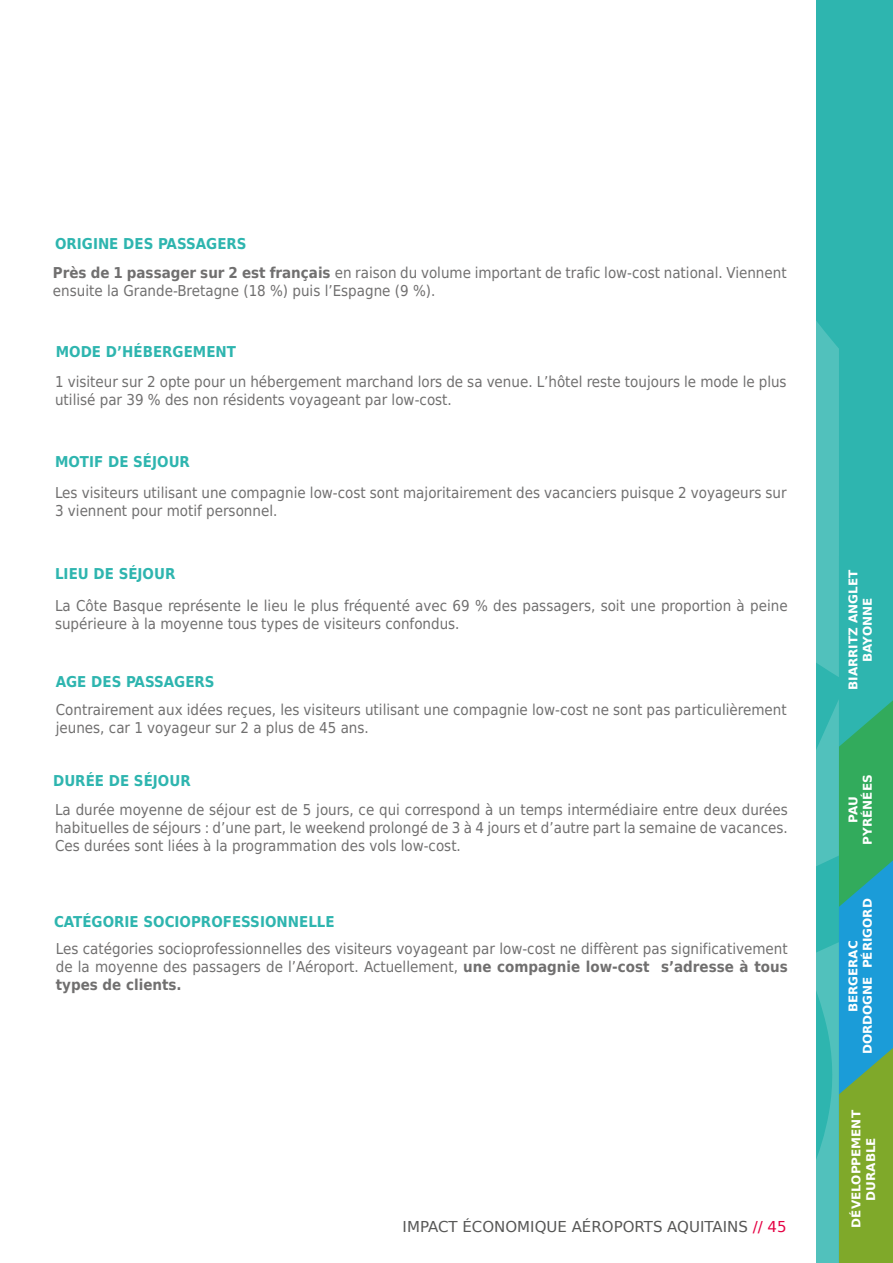
<style>
.page{position:relative;width:893px;height:1263px;background:#fff}
.page>*{position:absolute;margin:0;border:0;box-sizing:border-box;transform-origin:0 0}
.t1{font:15px/18px "DejaVu Sans Condensed";color:#706f6f}
.t2{font:700 15px "DejaVu Sans Condensed";color:#2eb5af}
.t3{font:15px "DejaVu Sans";color:#575756}
.t4{font:700 12px/14.4px "DejaVu Sans";color:#fff;text-align:center}
.s1{font-weight:700}
.s2{color:#e50043}
</style>
<div class="page">
<div style="left:816px;top:0;width:77px;height:1263px;background:#2eb5af"></div>
<svg style="left:816px;top:321px;width:23px;height:188px;background:#4ec0bb"></svg>
<svg style="left:816px;top:509px;width:77px;height:754px"></svg>
<p class="t2" style="left:55px;top:232px;width:193px">ORIGINE DES PASSAGERS</p>
<p class="t1" style="left:53px;top:264px;width:735px"><span class="s1">Près de 1 passager sur 2 est français</span> en raison du volume important de trafic low-cost national. Viennent ensuite la Grande-Bretagne (18 %) puis l’Espagne (9 %).</p>
<p class="t2" style="left:56px;top:340px;width:182px">MODE D’HÉBERGEMENT</p>
<p class="t1" style="left:55px;top:372px;width:733px">1 visiteur sur 2 opte pour un hébergement marchand lors de sa venue. L’hôtel reste toujours le mode le plus utilisé par 39 % des non résidents voyageant par low-cost.</p>
<p class="t2" style="left:55px;top:449px;width:136px">MOTIF DE SÉJOUR</p>
<p class="t1" style="left:55px;top:484px;width:733px">Les visiteurs utilisant une compagnie low-cost sont majoritairement des vacanciers puisque 2 voyageurs sur<br>3 viennent pour motif personnel.</p>
<p class="t2" style="left:55px;top:561px;width:122px">LIEU DE SÉJOUR</p>
<p class="t1" style="left:55px;top:596px;width:734px">La Côte Basque représente le lieu le plus fréquenté avec 69 % des passagers, soit une proportion à peine supérieure à la moyenne tous types de visiteurs confondus.</p>
<p class="t2" style="left:56px;top:670px;width:160px">AGE DES PASSAGERS</p>
<p class="t1" style="left:56px;top:700px;width:732px">Contrairement aux idées reçues, les visiteurs utilisant une compagnie low-cost ne sont pas particulièrement jeunes, car 1 voyageur sur 2 a plus de 45 ans.</p>
<p class="t2" style="left:53px;top:769px;width:139px">DURÉE DE SÉJOUR</p>
<p class="t1" style="left:55px;top:800px;width:734px;text-align:justify">La durée moyenne de séjour est de 5 jours, ce qui correspond à un temps intermédiaire entre deux durées habituelles de séjours : d’une part, le weekend prolongé de 3 à 4 jours et d’autre part la semaine de vacances.<br>Ces durées sont liées à la programmation des vols low-cost.</p>
<p class="t2" style="left:54px;top:910px;width:282px">CATÉGORIE SOCIOPROFESSIONNELLE</p>
<p class="t1" style="left:56px;top:939px;width:733px;text-align:justify">Les catégories socioprofessionnelles des visiteurs voyageant par low-cost ne diffèrent pas significativement de la moyenne des passagers de l’Aéroport. Actuellement, <span class="s1">une compagnie low-cost s’adresse à tous types de clients.</span></p>
<p class="t3" style="left:403px;top:1214px;width:386px">IMPACT ÉCONOMIQUE AÉROPORTS AQUITAINS <span class="s2">// 45</span></p>
<p class="t4" style="left:846px;top:690px;width:122px;rotate:-90deg">BIARRITZ ANGLET<br>BAYONNE</p>
<p class="t4" style="left:846px;top:844px;width:71px;rotate:-90deg">PAU<br>PYRÉNÉES</p>
<p class="t4" style="left:846px;top:1054px;width:157px;rotate:-90deg">BERGERAC<br>DORDOGNE PÉRIGORD</p>
<p class="t4" style="left:849px;top:1227px;width:119px;rotate:-90deg">DÉVELOPPEMENT<br>DURABLE</p>
</div>
